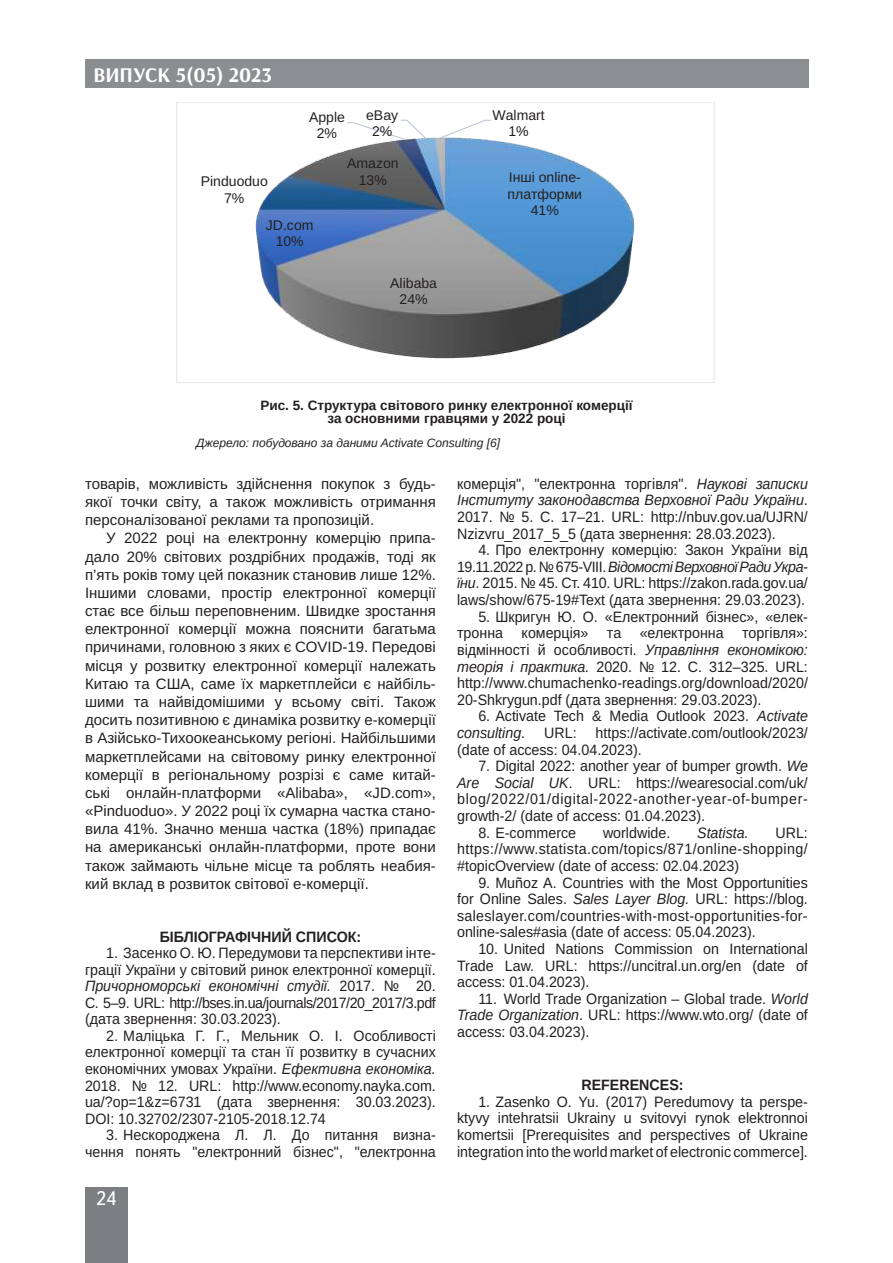
<style>
.page{position:relative;width:893px;height:1263px;background:#fff}
.page>*{position:absolute;margin:0;border:0;box-sizing:border-box;transform-origin:0 0}
.t1{font:700 21px "Arsenal";color:#fff}
.t2{font:19.5px "Ukrainian Text";color:#fff}
.Текст_основной_G{font:15px/16.6px "Arimo";color:#231f20;text-align:justify;scale:.95 1}
.Текст_основной_G-2{font:15px/18.1px "Arimo";color:#231f20;text-align:justify}
.Литература_шапка{font:700 15px "Arimo";color:#231f20;scale:.95 1}
.t3{font:italic 15px "Arimo";color:#231f20;scale:.95 1}
.t4{font:14.1px/16px "Arimo Roman";color:#231f20;text-align:center}
.Рисунок{font:700 13.5px "Arimo";color:#231f20}
.Джерело{font:italic 12px "Arimo";color:#231f20}
.s1{font-style:italic}
</style>
<div class="page">
<div style="left:85px;top:1186px;width:43px;height:76px;background:#7c7e81"></div>
<div style="left:85px;top:60px;width:723px;height:28px;background:#8b8d90"></div>
<img style="left:255px;top:137px;width:380px;height:222px">
<svg style="left:346px;top:119px;width:81px;height:22px"></svg>
<svg style="left:439px;top:119px;width:53px;height:20px"></svg>
<div style="left:176px;top:102px;width:539px;height:281px;border:1px solid #e0e5eb"></div>
<h1 class="t1" style="left:93px;top:62px;width:180px">ВИПУСК 5(05) 2023</h1>
<p class="t4" style="left:201px;top:174px;width:68px">Pinduoduo<br>7%</p>
<p class="t4" style="left:309px;top:110px;width:37px">Apple<br>2%</p>
<p class="t4" style="left:366px;top:108px;width:33px">eBay<br>2%</p>
<p class="t4" style="left:492px;top:108px;width:54px">Walmart<br>1%</p>
<p class="t4" style="left:347px;top:156px;width:53px">Amazon<br>13%</p>
<p class="t4" style="left:508px;top:170px;width:76px">Інші online&shy;платформи<br>41%</p>
<p class="t4" style="left:266px;top:217px;width:49px">JD.com<br>10%</p>
<p class="t4" style="left:390px;top:275px;width:48px">Alibaba<br>24%</p>
<p class="Рисунок" style="left:260px;top:396px;width:374px">Рис. 5. Структура світового ринку електронної комерції</p>
<p class="Рисунок" style="left:327px;top:409px;width:240px">за основними гравцями у 2022 році</p>
<p class="Джерело" style="left:196px;top:434px;width:306px">Джерело: побудовано за даними Activate Consulting [6]</p>
<p class="Текст_основной_G-2" style="left:85px;top:475px;width:352px">товарів, можливість здійснення покупок з будь&shy;якої точки світу, а також можливість отримання персоналізованої реклами та пропозицій.</p>
<p class="Текст_основной_G-2" style="left:85px;top:529px;width:352px;text-indent:21px">У 2022 році на електронну комерцію припа&shy;дало 20% світових роздрібних продажів, тоді як п’ять років тому цей показник становив лише 12%.<br>Іншими словами, простір електронної комерції стає все більш переповненим. Швидке зростання електронної комерції можна пояснити багатьма причинами, головною з яких є COVID-19. Передові місця у розвитку електронної комерції належать Китаю та США, саме їх маркетплейси є найбіль&shy;шими та найвідомішими у всьому світі. Також досить позитивною є динаміка розвитку е-комерції в Азійсько-Тихоокеанському регіоні. Найбільшими маркетплейсами на світовому ринку електронної комерції в регіональному розрізі є саме китай&shy;ські онлайн-платформи «Alibaba», «JD.com», «Pinduoduo». У 2022 році їх сумарна частка стано&shy;вила 41%. Значно менша частка (18%) припадає на американські онлайн-платформи, проте вони також займають чільне місце та роблять неабия&shy;кий вклад в розвиток світової е-комерції.</p>
<p class="Литература_шапка" style="left:160px;top:926px;width:214px">БІБЛІОГРАФІЧНИЙ СПИСОК:</p>
<p class="Текст_основной_G" style="left:85px;top:945px;width:371px;text-indent:21px">1. Засенко О. Ю. Передумови та перспективи інте&shy;грації України у світовий ринок електронної комерції.<br><span class="s1">Причорноморські економічні студії.</span> 2017. № 20.<br>С. 5–9. URL: http://bses.in.ua/journals/2017/20_2017/3.pdf (дата звернення: 30.03.2023).</p>
<p class="Текст_основной_G" style="left:85px;top:1028px;width:371px;text-indent:21px">2. Маліцька Г. Г., Мельник О. І. Особливості електронної комерції та стан її розвитку в сучасних економічних умовах України. <span class="s1">Ефективна економіка.<br></span>2018. № 12. URL: http://www.economy.nayka.com. ua/?op=1&amp;z=6731 (дата звернення: 30.03.2023).<br>DOI: 10.32702/2307-2105-2018.12.74</p>
<p class="Текст_основной_G" style="left:85px;top:1127px;width:371px;text-align:right">3. Нескороджена Л. Л. До питання визна&shy;чення понять "електронний бізнес", "електронна</p>
<h2 class="t2" style="left:96px;top:1188px;width:22px">24</h2>
<p class="Текст_основной_G" style="left:457px;top:476px;width:371px">комерція", "електронна торгівля". <span class="s1">Наукові записки Інституту законодавства Верховної Ради України</span>.<br>2017. № 5. С. 17–21. URL: http://nbuv.gov.ua/UJRN/ Nzizvru_2017_5_5 (дата звернення: 28.03.2023).</p>
<p class="Текст_основной_G" style="left:457px;top:542px;width:371px;text-indent:21px">4. Про електронну комерцію: Закон України від 19.11.2022 р. № 675-VIII. <span class="s1">Відомості Верховної Ради Укра&shy;їни</span>. 2015. № 45. Ст. 410. URL: https://zakon.rada.gov.ua/ laws/show/675-19#Text (дата звернення: 29.03.2023).</p>
<p class="Текст_основной_G" style="left:457px;top:608px;width:371px;text-indent:21px">5. Шкригун Ю. О. «Електронний бізнес», «елек&shy;тронна комерція» та «електронна торгівля»: відмінності й особливості. <span class="s1">Управління економікою: теорія і практика.</span> 2020. № 12. С. 312–325. URL: http://www.chumachenko-readings.org/download/2020/ 20-Shkrygun.pdf (дата звернення: 29.03.2023).</p>
<p class="Текст_основной_G" style="left:457px;top:708px;width:371px;text-indent:21px">6. Activate Tech &amp; Media Outlook 2023. <span class="s1">Activate consulting</span>.</p>
<p class="Текст_основной_G" style="left:457px;top:725px;width:371px;text-indent:138px">https://activate.com/outlook/2023/ (date of access: 04.04.2023).</p>
<p class="Текст_основной_G" style="left:457px;top:758px;width:371px;text-indent:21px">7. Digital 2022: another year of bumper growth. <span class="s1">We Are Social UK</span>. URL: https://wearesocial.com/uk/ blog/2022/01/digital-2022-another-year-of-bumper&shy;growth-2/ (date of access: 01.04.2023).</p>
<p class="Текст_основной_G" style="left:478px;top:824px;width:104px">8. E-commerce</p>
<p class="Текст_основной_G" style="left:603px;top:824px;width:72px">worldwide.</p>
<p class="t3" style="left:697px;top:822px;width:56px">Statista.</p>
<p class="Текст_основной_G" style="left:544px;top:725px;width:36px">URL:</p>
<p class="Текст_основной_G" style="left:457px;top:824px;width:371px;text-indent:318px">URL: https://www.statista.com/topics/871/online-shopping/ #topicOverview (date of access: 02.04.2023)</p>
<p class="Текст_основной_G" style="left:457px;top:874px;width:371px;text-indent:21px">9. Muñoz A. Countries with the Most Opportunities for Online Sales. <span class="s1">Sales Layer Blog.</span> URL: https://blog. saleslayer.com/countries-with-most-opportunities-for&shy;online-sales#asia (date of access: 05.04.2023).</p>
<p class="Текст_основной_G" style="left:457px;top:941px;width:371px;text-indent:21px">10. United Nations Commission on International Trade Law. URL: https://uncitral.un.org/en (date of access: 01.04.2023).</p>
<p class="Текст_основной_G" style="left:457px;top:990px;width:371px;text-indent:21px">11. World Trade Organization – Global trade. <span class="s1">World Trade Organization</span>. URL: https://www.wto.org/ (date of access: 03.04.2023).</p>
<p class="Литература_шапка" style="left:581px;top:1075px;width:109px">REFERENCES:</p>
<p class="Текст_основной_G" style="left:457px;top:1093px;width:371px;text-indent:21px">1. Zasenko O. Yu. (2017) Peredumovy ta perspe&shy;ktyvy intehratsii Ukrainy u svitovyi rynok elektronnoi komertsii [Prerequisites and perspectives of Ukraine integration into the world market of electronic commerce].</p>
</div>
